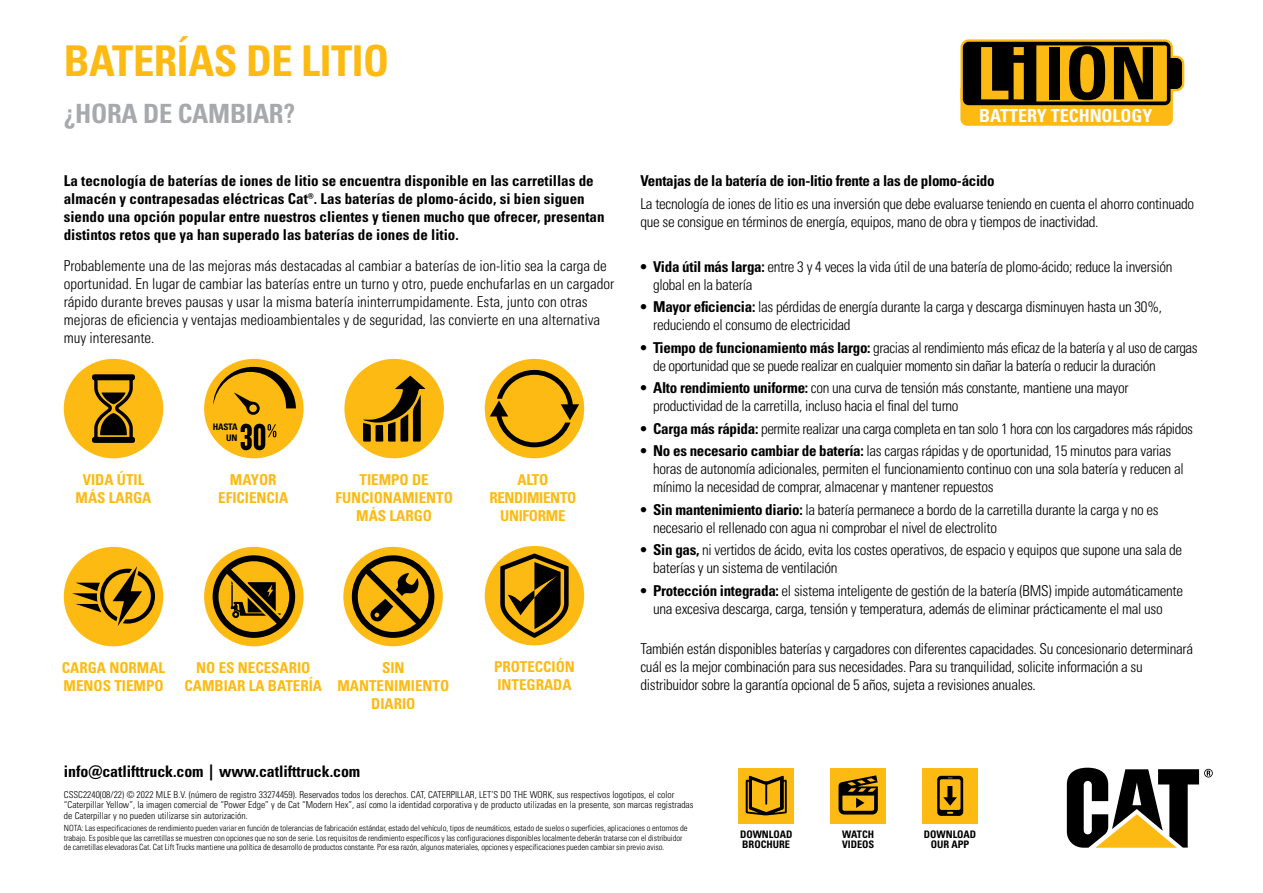
<style>
.page{position:relative;width:1263px;height:893px;background:#fff}
.page>*{position:absolute;margin:0;border:0;box-sizing:border-box;transform-origin:0 0}
.t1{font:700 condensed 72.45px "Univers";color:#000}
.t2{font:42.45px "Univers LTCYR 67 Bold Cond";letter-spacing:-.01em;color:#fdba12}
.t3{font:26.55px "Univers LTCYR 67 Bold Cond";letter-spacing:-.01em;color:#a7a9ac}
.t4{font:700 condensed 18px "Univers";color:#fff}
.t5{font:15.9px "Univers LTCYR 67 Bold Cond";letter-spacing:-.005em;color:#000}
.t6{font:15px/18px "Univers LTCYR 47 Light Cond";letter-spacing:-.02em;color:#000}
.t7{font:15px/18px "Univers LTCYR 47 Light Cond";color:#000}
.t8{font:15px/18px "Univers LTCYR 67 Bold Cond";color:#000}
.t9{font:15px/18px "Univers LTCYR 67 Bold Cond";color:#fdba12;text-align:center}
.t10{font:15px "Univers LTCYR 67 Bold Cond";letter-spacing:-.02em;color:#000}
.t11{font:15px/18px "Univers LTCYR 67 Bold Cond";letter-spacing:-.02em;color:#fdba12;text-align:center}
.t12{font:10.35px/10.4px "Univers LTCYR 67 Bold Cond";color:#000}
.t13{font:9.6px/10.6px "Univers LTCYR 47 Light Cond";color:#000}
.t14{font:9px/10.8px "Univers LTCYR 67 Bold Cond";letter-spacing:-.025em;color:#000;text-align:right}
.t15{font:8.55px/9.6px "Univers LTCYR 47 Light Cond";letter-spacing:-.005em;color:#000}
.s1{color:#fdba12}
.s2{font-family:"Univers LTCYR 67 Bold Cond"}
</style>
<div class="page">
<svg style="left:1067px;top:768px;width:146px;height:80px"></svg>
<div style="left:64px;top:547px;width:99px;height:99px;background:#fdba12;border-radius:50%"></div>
<svg style="left:72px;top:566px;width:83px;height:60px"></svg>
<div style="left:64px;top:359px;width:99px;height:99px;background:#fdba12;border-radius:50%"></div>
<svg style="left:92px;top:374px;width:43px;height:69px"></svg>
<div style="left:343px;top:547px;width:100px;height:99px;background:#fdba12;border-radius:50%"></div>
<div style="left:352px;top:555px;width:82px;height:83px;border:6px solid #000;border-radius:50%"></div>
<svg style="left:357px;top:561px;width:72px;height:72px"></svg>
<div style="left:204px;top:359px;width:100px;height:99px;background:#fdba12;border-radius:50%"></div>
<svg style="left:241px;top:424px;width:35px;height:26px"></svg>
<svg style="left:213px;top:367px;width:83px;height:48px"></svg>
<div style="left:485px;top:546px;width:99px;height:99px;background:#fdba12;border-radius:50%"></div>
<svg style="left:500px;top:553px;width:69px;height:85px"></svg>
<div style="left:344px;top:359px;width:100px;height:99px;background:#fdba12;border-radius:50%"></div>
<svg style="left:363px;top:376px;width:62px;height:66px"></svg>
<div style="left:485px;top:359px;width:99px;height:99px;background:#fdba12;border-radius:50%"></div>
<svg style="left:490px;top:370px;width:89px;height:77px"></svg>
<div style="left:960px;top:83px;width:213px;height:43px;background:#fdba12;border-radius:7px"></div>
<svg style="left:960px;top:39px;width:225px;height:70px"></svg>
<div style="left:204px;top:547px;width:100px;height:99px;background:#fcb912;border-radius:50%"></div>
<svg style="left:210px;top:553px;width:87px;height:87px"></svg>
<div style="left:738px;top:768px;width:56px;height:55px;background:#fdba12"></div>
<svg style="left:746px;top:775px;width:41px;height:40px"></svg>
<div style="left:830px;top:768px;width:56px;height:55px;background:#fdba12"></div>
<svg style="left:838px;top:775px;width:40px;height:39px"></svg>
<div style="left:922px;top:768px;width:56px;height:55px;background:#fdba12"></div>
<svg style="left:937px;top:776px;width:26px;height:40px"></svg>
<h2 class="t2" style="left:64px;top:35px;width:327px">BATERÍAS DE LITIO</h2>
<h3 class="t3" style="left:64px;top:98px;width:233px">¿HORA DE CAMBIAR?</h3>
<p class="t8" style="left:64px;top:172px;width:542px">La tecnología de baterías de iones de litio se encuentra disponible en las carretillas de almacén y contrapesadas eléctricas Cat®. Las baterías de plomo-ácido, si bien siguen siendo una opción popular entre nuestros clientes y tienen mucho que ofrecer, presentan distintos retos que ya han superado las baterías de iones de litio.</p>
<p class="t7" style="left:64px;top:256px;width:552px">Probablemente una de las mejoras más destacadas al cambiar a baterías de ion-litio sea la carga de oportunidad. En lugar de cambiar las baterías entre un turno y otro, puede enchufarlas en un cargador rápido durante breves pausas y usar la misma batería ininterrumpidamente. Esta, junto con otras mejoras de eficiencia y ventajas medioambientales y de seguridad, las convierte en una alternativa muy interesante.</p>
<p class="t14" style="left:213px;top:422px;width:26px">HASTA<br>UN</p>
<p class="t9" style="left:76px;top:470px;width:77px">VIDA ÚTIL<br>MÁS LARGA</p>
<p class="t9" style="left:218px;top:470px;width:72px">MAYOR<br>EFICIENCIA</p>
<p class="t9" style="left:335px;top:470px;width:119px">TIEMPO DE<br>FUNCIONAMIENTO<br>MÁS LARGO</p>
<p class="t11" style="left:489px;top:470px;width:89px">ALTO<br>RENDIMIENTO<br>UNIFORME</p>
<p class="t9" style="left:62px;top:658px;width:105px;text-align:left">CARGA NORMAL<br>MENOS TIEMPO</p>
<p class="t9" style="left:494px;top:657px;width:82px;text-align:left">PROTECCIÓN<br>INTEGRADA</p>
<p class="t9" style="left:185px;top:658px;width:139px">NO ES NECESARIO<br>CAMBIAR LA BATERÍA</p>
<p class="t9" style="left:337px;top:658px;width:113px">SIN<br>MANTENIMIENTO<br>DIARIO</p>
<p class="t5" style="left:64px;top:761px;width:298px">info@catlifttruck.com | www.catlifttruck.com</p>
<h1 class="t1" style="left:976px;top:29px;width:183px"><span class="s1">Li</span> ION</h1>
<p class="t4" style="left:979px;top:105px;width:175px">BATTERY TECHNOLOGY</p>
<p class="t10" style="left:640px;top:172px;width:356px">Ventajas de la batería de ion-litio frente a las de plomo-ácido</p>
<p class="t6" style="left:640px;top:194px;width:555px">La tecnología de iones de litio es una inversión que debe evaluarse teniendo en cuenta el ahorro continuado que se consigue en términos de energía, equipos, mano de obra y tiempos de inactividad.</p>
<p class="t6" style="left:653px;top:257px;width:521px;text-indent:-13px"><span class="s2">• Vida útil más larga:</span> entre 3 y 4 veces la vida útil de una batería de plomo-ácido; reduce la inversión global en la batería</p>
<p class="t6" style="left:653px;top:297px;width:510px;text-indent:-13px"><span class="s2">• Mayor eficiencia:</span> las pérdidas de energía durante la carga y descarga disminuyen hasta un 30%, reduciendo el consumo de electricidad</p>
<p class="t6" style="left:653px;top:338px;width:546px;text-indent:-13px"><span class="s2">• Tiempo de funcionamiento más largo:</span> gracias al rendimiento más eficaz de la batería y al uso de cargas de oportunidad que se puede realizar en cualquier momento sin dañar la batería o reducir la duración</p>
<p class="t6" style="left:653px;top:378px;width:477px;text-indent:-13px"><span class="s2">• Alto rendimiento uniforme:</span> con una curva de tensión más constante, mantiene una mayor productividad de la carretilla, incluso hacia el final del turno</p>
<p class="t6" style="left:640px;top:419px;width:554px"><span class="s2">• Carga más rápida:</span> permite realizar una carga completa en tan solo 1 hora con los cargadores más rápidos</p>
<p class="t6" style="left:653px;top:441px;width:532px;text-indent:-13px"><span class="s2">• No es necesario cambiar de batería:</span> las cargas rápidas y de oportunidad, 15 minutos para varias horas de autonomía adicionales, permiten el funcionamiento continuo con una sola batería y reducen al mínimo la necesidad de comprar, almacenar y mantener repuestos</p>
<p class="t6" style="left:653px;top:500px;width:507px;text-indent:-13px"><span class="s2">• Sin mantenimiento diario:</span> la batería permanece a bordo de la carretilla durante la carga y no es necesario el rellenado con agua ni comprobar el nivel de electrolito</p>
<p class="t6" style="left:653px;top:540px;width:531px;text-indent:-13px"><span class="s2">• Sin gas,</span> ni vertidos de ácido, evita los costes operativos, de espacio y equipos que supone una sala de baterías y un sistema de ventilación</p>
<p class="t6" style="left:640px;top:581px;width:544px;text-align:center"><span class="s2">• Protección integrada:</span> el sistema inteligente de gestión de la batería (BMS) impide automáticamente una excesiva descarga, carga, tensión y temperatura, además de eliminar prácticamente el mal uso</p>
<p class="t6" style="left:640px;top:639px;width:554px">También están disponibles baterías y cargadores con diferentes capacidades. Su concesionario determinará cuál es la mejor combinación para sus necesidades. Para su tranquilidad, solicite información a su distribuidor sobre la garantía opcional de 5 años, sujeta a revisiones anuales.</p>
<p class="t13" style="left:64px;top:788px;width:631px">CSSC2240(08/22) © 2022 MLE B.V. (número de registro 33274459). Reservados todos los derechos. CAT, CATERPILLAR, LET’S DO THE WORK, sus respectivos logotipos, el color “Caterpillar Yellow”, la imagen comercial de “Power Edge” y de Cat “Modern Hex”, así como la identidad corporativa y de producto utilizadas en la presente, son marcas registradas de Caterpillar y no pueden utilizarse sin autorización.</p>
<p class="t15" style="left:64px;top:823px;width:625px">NOTA: Las especificaciones de rendimiento pueden variar en función de tolerancias de fabricación estándar, estado del vehículo, tipos de neumáticos, estado de suelos o superficies, aplicaciones o entornos de trabajo. Es posible que las carretillas se muestren con opciones que no son de serie. Los requisitos de rendimiento específicos y las configuraciones disponibles localmente deberán tratarse con el distribuidor de carretillas elevadoras Cat. Cat Lift Trucks mantiene una política de desarrollo de productos constante. Por esa razón, algunos materiales, opciones y especificaciones pueden cambiar sin previo aviso.</p>
<p class="t12" style="left:740px;top:829px;width:54px">DOWNLOAD<br>BROCHURE</p>
<p class="t12" style="left:842px;top:829px;width:34px">WATCH<br>VIDEOS</p>
<p class="t12" style="left:924px;top:829px;width:54px;text-align:center">DOWNLOAD<br>OUR APP</p>
</div>
